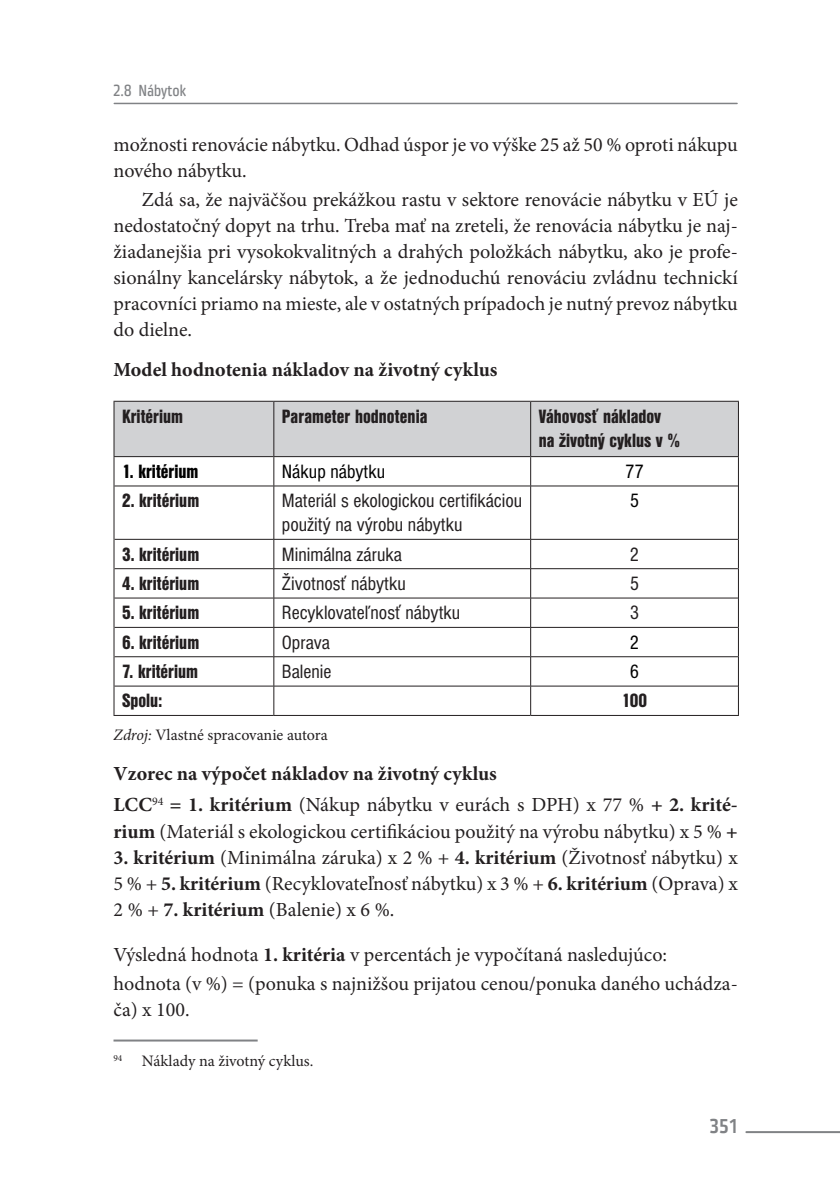
<style>
.page{position:relative;width:840px;height:1191px;background:#fff}
.page>*{position:absolute;margin:0;border:0;box-sizing:border-box;transform-origin:0 0}
.zakladny_text{font:20px/26px "Minion Pro";color:#231f20}
.Tabulka_text{font:20px/24px "Nimbus Sans DOT Blac Cond";color:#231f20}
.Tabulka_text-2{font:condensed 20px/24px "Nimbus Sans DOT";color:#231f20}
.podnadpis{font:700 20px "Minion Pro";color:#231f20}
.Tabulka_text-3{font:condensed 20px "Nimbus Sans DOT";color:#000}
.Tabulka_text-4{font:20px "Nimbus Sans DOT Blac Cond";color:#000}
.t1{font:20px "Vida 23 Pro";color:#808285}
.POD_OBRAZOK{font:16px "Minion Pro";color:#231f20}
.t2{font:16px "Vida 22 Pro";color:#808285}
.s1{font-style:italic}
.s2{font-weight:700}
</style>
<div class="page">
<hr style="left:746px;top:1131px;width:93px;height:2px;background:#808285">
<hr style="left:114px;top:103px;width:622px;height:1px;background:#808285">
<hr style="left:273px;top:486px;width:1px;height:53px;background:#231f20">
<hr style="left:530px;top:486px;width:1px;height:53px;background:#231f20">
<hr style="left:114px;top:539px;width:160px;height:1px;background:#231f20">
<hr style="left:274px;top:539px;width:256px;height:1px;background:#231f20">
<hr style="left:530px;top:539px;width:207px;height:1px;background:#231f20">
<hr style="left:114px;top:568px;width:160px;height:1px;background:#231f20">
<hr style="left:274px;top:568px;width:256px;height:1px;background:#231f20">
<hr style="left:530px;top:568px;width:207px;height:1px;background:#231f20">
<hr style="left:114px;top:597px;width:160px;height:1px;background:#231f20">
<hr style="left:274px;top:597px;width:256px;height:1px;background:#231f20">
<hr style="left:530px;top:597px;width:207px;height:1px;background:#231f20">
<hr style="left:114px;top:627px;width:160px;height:1px;background:#231f20">
<hr style="left:274px;top:627px;width:256px;height:1px;background:#231f20">
<hr style="left:530px;top:627px;width:207px;height:1px;background:#231f20">
<hr style="left:114px;top:656px;width:160px;height:1px;background:#231f20">
<hr style="left:274px;top:656px;width:256px;height:1px;background:#231f20">
<hr style="left:530px;top:656px;width:207px;height:1px;background:#231f20">
<hr style="left:114px;top:685px;width:160px;height:1px;background:#231f20">
<hr style="left:274px;top:685px;width:256px;height:1px;background:#231f20">
<svg style="left:273px;top:539px;width:1px;height:176px"></svg>
<hr style="left:530px;top:685px;width:207px;height:1px;background:#231f20">
<svg style="left:530px;top:539px;width:1px;height:176px"></svg>
<svg style="left:113px;top:402px;width:625px;height:84px"></svg>
<hr style="left:113px;top:486px;width:1px;height:53px;background:#231f20">
<hr style="left:737px;top:486px;width:1px;height:53px;background:#231f20">
<svg style="left:113px;top:539px;width:1px;height:29px"></svg>
<svg style="left:737px;top:539px;width:1px;height:29px"></svg>
<hr style="left:113px;top:568px;width:1px;height:30px;background:#231f20">
<hr style="left:737px;top:568px;width:1px;height:30px;background:#231f20">
<svg style="left:113px;top:598px;width:1px;height:58px"></svg>
<svg style="left:737px;top:598px;width:1px;height:58px"></svg>
<hr style="left:113px;top:656px;width:1px;height:30px;background:#231f20">
<hr style="left:737px;top:656px;width:1px;height:30px;background:#231f20">
<svg style="left:113px;top:686px;width:1px;height:29px"></svg>
<svg style="left:737px;top:686px;width:1px;height:29px"></svg>
<hr style="left:113px;top:715px;width:161px;height:1px;background:#231f20">
<hr style="left:274px;top:715px;width:256px;height:1px;background:#231f20">
<hr style="left:530px;top:715px;width:208px;height:1px;background:#231f20">
<hr style="left:113px;top:401px;width:161px;height:1px;background:#231f20">
<hr style="left:113px;top:402px;width:1px;height:54px;background:#231f20">
<hr style="left:274px;top:401px;width:256px;height:1px;background:#231f20">
<hr style="left:530px;top:401px;width:208px;height:1px;background:#231f20">
<hr style="left:737px;top:402px;width:1px;height:54px;background:#231f20">
<hr style="left:113px;top:456px;width:161px;height:1px;background:#231f20">
<hr style="left:274px;top:456px;width:256px;height:1px;background:#231f20">
<hr style="left:530px;top:456px;width:208px;height:1px;background:#231f20">
<hr style="left:113px;top:1039px;width:144px;height:2px;background:#808285">
<p class="t2" style="left:113px;top:79px;width:74px">2.8 Nábytok</p>
<p class="zakladny_text" style="left:113px;top:131px;width:625px">možnosti renovácie nábytku. Odhad úspor je vo výške 25 až 50 % oproti nákupu nového nábytku.</p>
<p class="zakladny_text" style="left:113px;top:186px;width:625px;text-align:justify;text-indent:28px">Zdá sa, že najväčšou prekážkou rastu v sektore renovácie nábytku v EÚ je nedostatočný dopyt na trhu. Treba mať na zreteli, že renovácia nábytku je naj&shy;žiadanejšia pri vysokokvalitných a drahých položkách nábytku, ako je profe&shy;sionálny kancelársky nábytok, a že jednoduchú renováciu zvládnu technickí pracovníci priamo na mieste, ale v ostatných prípadoch je nutný prevoz nábytku do dielne.</p>
<p class="podnadpis" style="left:113px;top:355px;width:385px">Model hodnotenia nákladov na životný cyklus</p>
<p class="Tabulka_text" style="left:122px;top:404px;width:63px">Kritérium</p>
<p class="Tabulka_text" style="left:282px;top:404px;width:147px">Parameter hodnotenia</p>
<p class="Tabulka_text" style="left:538px;top:404px;width:143px">Váhovosť nákladov na životný cyklus v %</p>
<p class="Tabulka_text-4" style="left:122px;top:460px;width:78px">1. kritérium</p>
<p class="Tabulka_text-3" style="left:282px;top:460px;width:105px">Nákup nábytku</p>
<p class="Tabulka_text-3" style="left:624px;top:460px;width:20px">77</p>
<p class="Tabulka_text" style="left:122px;top:489px;width:79px">2. kritérium</p>
<p class="Tabulka_text-2" style="left:282px;top:489px;width:242px">Materiál s ekologickou certifikáciou použitý na výrobu nábytku</p>
<p class="Tabulka_text-3" style="left:629px;top:490px;width:11px">5</p>
<p class="Tabulka_text" style="left:122px;top:542px;width:79px">3. kritérium</p>
<p class="Tabulka_text-2" style="left:282px;top:542px;width:122px">Minimálna záruka</p>
<p class="Tabulka_text-2" style="left:629px;top:542px;width:11px">2</p>
<p class="Tabulka_text" style="left:122px;top:571px;width:79px">4. kritérium</p>
<p class="Tabulka_text-2" style="left:282px;top:572px;width:125px">Životnosť nábytku</p>
<p class="Tabulka_text-2" style="left:629px;top:572px;width:11px">5</p>
<p class="Tabulka_text" style="left:122px;top:601px;width:79px">5. kritérium</p>
<p class="Tabulka_text-2" style="left:282px;top:601px;width:180px">Recyklovateľnosť nábytku</p>
<p class="Tabulka_text-2" style="left:629px;top:601px;width:11px">3</p>
<p class="Tabulka_text" style="left:122px;top:630px;width:79px">6. kritérium</p>
<p class="Tabulka_text-2" style="left:282px;top:630px;width:50px">Oprava</p>
<p class="Tabulka_text-3" style="left:629px;top:631px;width:11px">2</p>
<p class="Tabulka_text" style="left:122px;top:659px;width:78px">7. kritérium</p>
<p class="Tabulka_text-2" style="left:282px;top:660px;width:51px">Balenie</p>
<p class="Tabulka_text-3" style="left:629px;top:661px;width:11px">6</p>
<p class="Tabulka_text" style="left:122px;top:689px;width:42px">Spolu:</p>
<p class="Tabulka_text" style="left:621px;top:689px;width:27px">100</p>
<p class="POD_OBRAZOK" style="left:113px;top:724px;width:216px"><span class="s1">Zdroj:</span> Vlastné spracovanie autora</p>
<p class="podnadpis" style="left:113px;top:759px;width:385px">Vzorec na výpočet nákladov na životný cyklus</p>
<p class="zakladny_text" style="left:113px;top:792px;width:625px"><span class="s2">LCC</span><sup>94</sup> <span class="s2">= 1. kritérium</span> (Nákup nábytku v eurách s DPH) x 77 % <span class="s2">+ 2. krité&shy;rium</span> (Materiál s ekologickou certifikáciou použitý na výrobu nábytku) x 5 % <span class="s2">+</span></p>
<p class="zakladny_text" style="left:113px;top:844px;width:625px;text-align:justify"><span class="s2">3. kritérium</span> (Minimálna záruka) x 2 % + <span class="s2">4. kritérium</span> (Životnosť nábytku) x 5 % + <span class="s2">5. kritérium</span> (Recyklovateľnosť nábytku) x 3 % + <span class="s2">6. kritérium</span> (Oprava) x 2 % + <span class="s2">7. kritérium</span> (Balenie) x 6 %.</p>
<p class="zakladny_text" style="left:113px;top:942px;width:554px">Výsledná hodnota <span class="s2">1. kritéria</span> v percentách je vypočítaná nasledujúco:</p>
<p class="zakladny_text" style="left:113px;top:971px;width:625px">hodnota (v %) = (ponuka s najnižšou prijatou cenou/ponuka daného uchádza&shy;ča) x 100.</p>
<p class="POD_OBRAZOK" style="left:113px;top:1050px;width:201px"><sup>94</sup> Náklady na životný cyklus.</p>
<p class="t1" style="left:709px;top:1111px;width:30px">351</p>
</div>
